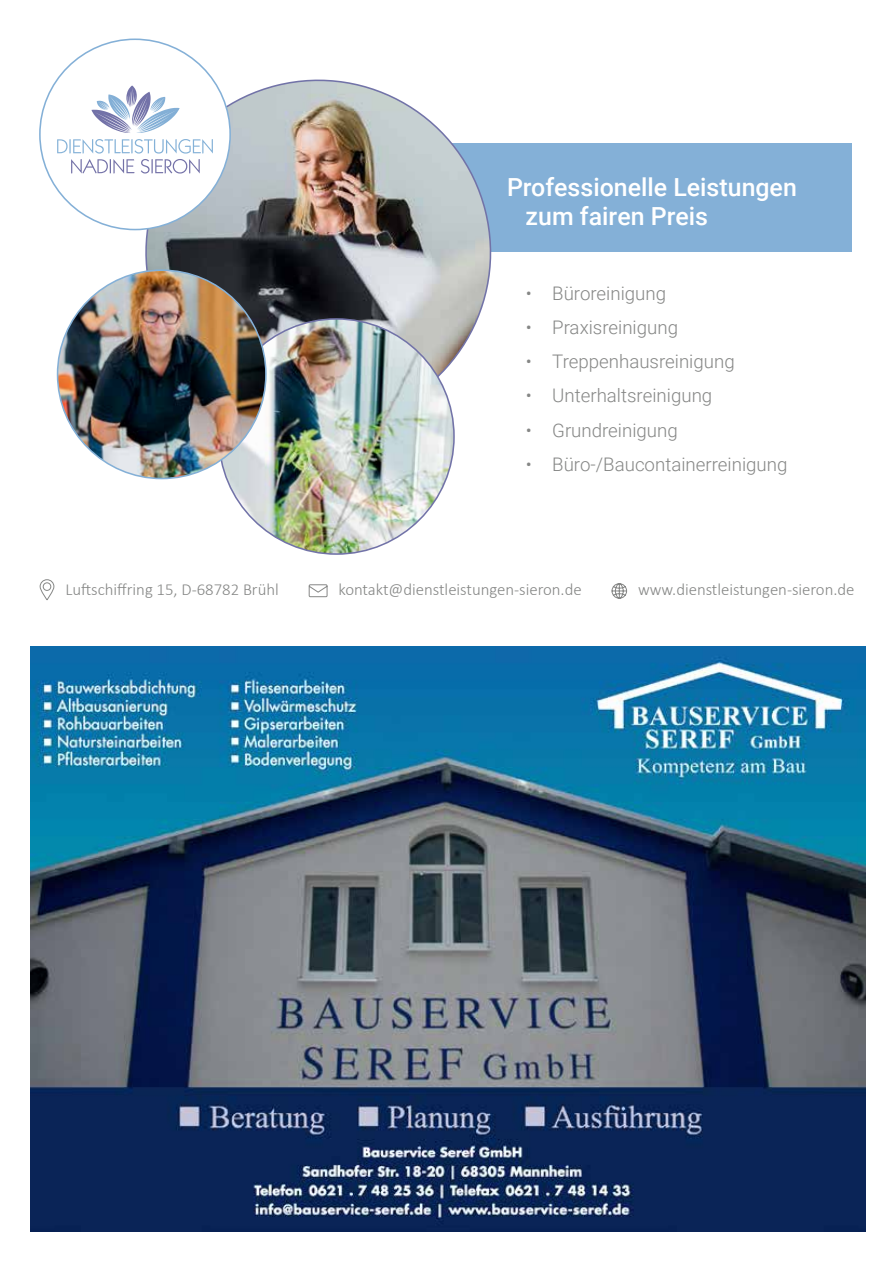
<style>
.page{position:relative;width:893px;height:1263px;background:#fff}
.page>*{position:absolute;margin:0;border:0;box-sizing:border-box;transform-origin:0 0}
.t1{font:500 24.9px/29.5px "Roboto";color:#fff}
.t2{font:300 18.75px "Roboto";color:#868786}
.t3{font:300 16.8px "Calibri";color:#868786}
</style>
<div class="page">
<div style="left:412px;top:143px;width:439px;height:109px;background:#84b0d7"></div>
<img style="left:128px;top:62px;width:364px;height:364px">
<img style="left:219px;top:319px;width:235px;height:235px;border-radius:118px">
<img style="left:58px;top:270px;width:208px;height:208px;border-radius:104px">
<div style="left:40px;top:39px;width:190px;height:191px;background:#fff;border-radius:50%"></div>
<svg style="left:91px;top:85px;width:89px;height:48px"></svg>
<svg style="left:57px;top:139px;width:156px;height:35px"></svg>
<svg style="left:40px;top:579px;width:14px;height:21px"></svg>
<svg style="left:309px;top:584px;width:19px;height:13px"></svg>
<svg style="left:612px;top:583px;width:15px;height:16px"></svg>
<img style="left:31px;top:646px;width:835px;height:585px">
<h1 class="t1" style="left:526px;top:171px;width:273px;text-indent:-19px">Professionelle Leistungen zum fairen Preis</h1>
<p class="t2" style="left:526px;top:280px;width:142px">• Büroreinigung</p>
<p class="t2" style="left:526px;top:314px;width:154px">• Praxisreinigung</p>
<p class="t2" style="left:526px;top:348px;width:211px">• Treppenhausreinigung</p>
<p class="t2" style="left:526px;top:383px;width:188px">• Unterhaltsreinigung</p>
<p class="t2" style="left:526px;top:417px;width:154px">• Grundreinigung</p>
<p class="t2" style="left:526px;top:451px;width:263px">• Büro-/Baucontainerreinigung</p>
<p class="t3" style="left:65px;top:579px;width:215px">Luftschiffring 15, D-68782 Brühl</p>
<p class="t3" style="left:339px;top:579px;width:245px">kontakt@dienstleistungen-sieron.de</p>
<p class="t3" style="left:638px;top:579px;width:218px">www.dienstleistungen-sieron.de</p>
</div>
